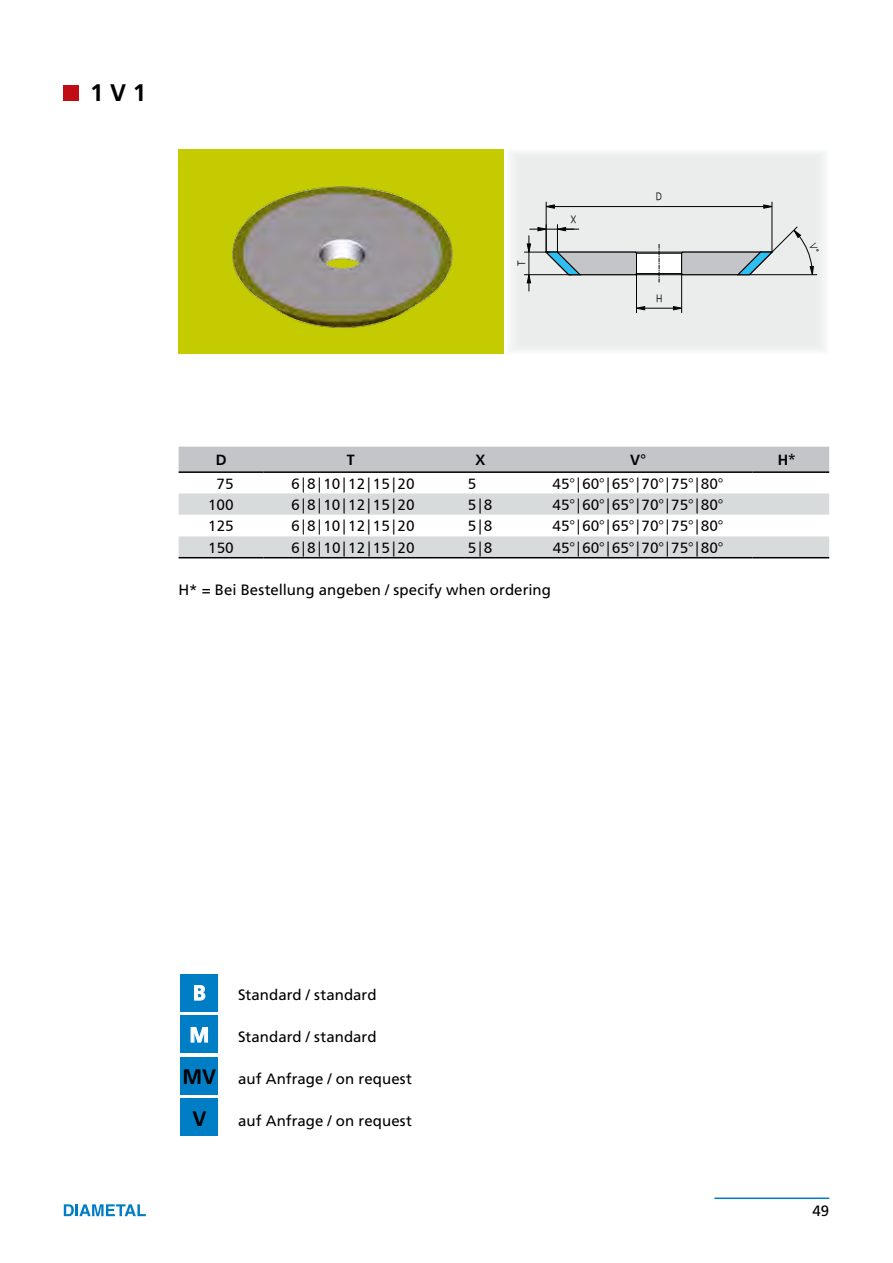
<style>
.page{position:relative;width:893px;height:1263px;background:#fff}
.page>*{position:absolute;margin:0;border:0;box-sizing:border-box;transform-origin:0 0}
.t1{font:700 24px "Frutiger LT";color:#000}
.t2{font:700 21px/42px "Frutiger LT";color:#000;text-align:center}
.t3{font:700 21px/42px "Frutiger LT";color:#fff}
.t4{font:15px "Humanist 777 BT Roman B";color:#000}
.t5{font:15px "Frutiger LT";letter-spacing:.005em;color:#000}
.t6{font:15px "Humanist 777 BT Bold B";color:#000}
.t7{font:12px "Solid Edge ANSI Bold";color:#000}
</style>
<div class="page">
<div style="left:507px;top:149px;width:322px;height:204px;background:#ebeded"></div>
<hr style="left:714px;top:1197px;width:115px;height:2px;background:#007ec5">
<svg style="left:64px;top:1204px;width:82px;height:12px"></svg>
<img style="left:178px;top:149px;width:330px;height:205px">
<div style="left:181px;top:974px;width:37px;height:37px;background:#007ec5"></div>
<div style="left:181px;top:1015px;width:37px;height:38px;background:#007ec5"></div>
<div style="left:181px;top:1057px;width:37px;height:37px;background:#007ec5"></div>
<div style="left:181px;top:1098px;width:37px;height:38px;background:#007ec5"></div>
<svg style="left:194px;top:985px;width:12px;height:16px"></svg>
<svg style="left:190px;top:1027px;width:18px;height:16px"></svg>
<svg style="left:763px;top:204px;width:9px;height:5px"></svg>
<svg style="left:545px;top:204px;width:10px;height:5px"></svg>
<hr style="left:554px;top:206px;width:210px;height:1px;background:#000">
<hr style="left:546px;top:202px;width:1px;height:50px;background:#000">
<hr style="left:772px;top:202px;width:1px;height:50px;background:#000">
<svg style="left:637px;top:306px;width:44px;height:5px"></svg>
<hr style="left:636px;top:274px;width:1px;height:39px;background:#000">
<hr style="left:681px;top:274px;width:1px;height:39px;background:#000">
<div style="left:64px;top:85px;width:15px;height:15px;background:#c10c13"></div>
<div style="left:179px;top:447px;width:650px;height:24px;background:#c3c5c8"></div>
<svg style="left:179px;top:493px;width:650px;height:64px"></svg>
<hr style="left:179px;top:471px;width:85px;height:2px;background:#000">
<hr style="left:264px;top:471px;width:174px;height:2px;background:#000">
<hr style="left:438px;top:471px;width:85px;height:2px;background:#000">
<hr style="left:523px;top:471px;width:230px;height:2px;background:#000">
<hr style="left:753px;top:471px;width:76px;height:2px;background:#000">
<hr style="left:179px;top:557px;width:85px;height:1px;background:#000">
<hr style="left:264px;top:557px;width:174px;height:1px;background:#000">
<hr style="left:438px;top:557px;width:85px;height:1px;background:#000">
<hr style="left:523px;top:557px;width:230px;height:1px;background:#000">
<hr style="left:753px;top:557px;width:76px;height:1px;background:#000">
<svg style="left:524px;top:225px;width:294px;height:66px"></svg>
<h1 class="t1" style="left:90px;top:78px;width:58px">1 V 1</h1>
<p class="t7" style="left:515px;top:266px;width:7px;rotate:-90deg">T</p>
<p class="t7" style="left:571px;top:213px;width:7px">X</p>
<p class="t7" style="left:656px;top:190px;width:7px">D</p>
<p class="t7" style="left:656px;top:292px;width:7px">H</p>
<p class="t6" style="left:216px;top:450px;width:12px">D</p>
<p class="t6" style="left:347px;top:450px;width:9px">T</p>
<p class="t6" style="left:476px;top:450px;width:11px">X</p>
<p class="t6" style="left:630px;top:450px;width:17px">V°</p>
<p class="t6" style="left:778px;top:450px;width:20px">H*</p>
<p class="t4" style="left:217px;top:474px;width:19px">75</p>
<p class="t4" style="left:291px;top:474px;width:125px">6|8|10|12|15|20</p>
<p class="t4" style="left:468px;top:474px;width:10px">5</p>
<p class="t4" style="left:553px;top:474px;width:172px">45°|60°|65°|70°|75°|80°</p>
<p class="t4" style="left:208px;top:495px;width:27px">100</p>
<p class="t4" style="left:291px;top:495px;width:125px">6|8|10|12|15|20</p>
<p class="t4" style="left:468px;top:495px;width:26px">5|8</p>
<p class="t4" style="left:553px;top:495px;width:172px">45°|60°|65°|70°|75°|80°</p>
<p class="t4" style="left:208px;top:517px;width:27px">125</p>
<p class="t4" style="left:291px;top:517px;width:125px">6|8|10|12|15|20</p>
<p class="t4" style="left:468px;top:517px;width:26px">5|8</p>
<p class="t4" style="left:553px;top:517px;width:172px">45°|60°|65°|70°|75°|80°</p>
<p class="t4" style="left:208px;top:538px;width:27px">150</p>
<p class="t4" style="left:291px;top:538px;width:125px">6|8|10|12|15|20</p>
<p class="t4" style="left:468px;top:538px;width:26px">5|8</p>
<p class="t4" style="left:553px;top:538px;width:172px">45°|60°|65°|70°|75°|80°</p>
<p class="t5" style="left:179px;top:581px;width:374px">H* = Bei Bestellung angeben / specify when ordering</p>
<h2 class="t3" style="left:189px;top:972px;width:21px">B<br>M</h2>
<h2 class="t2" style="left:182px;top:1056px;width:35px">MV<br>V</h2>
<p class="t5" style="left:238px;top:986px;width:140px">Standard / standard</p>
<p class="t5" style="left:238px;top:1028px;width:140px">Standard / standard</p>
<p class="t5" style="left:238px;top:1070px;width:175px">auf Anfrage / on request</p>
<p class="t5" style="left:238px;top:1112px;width:175px">auf Anfrage / on request</p>
<p class="t5" style="left:813px;top:1202px;width:18px">49</p>
</div>
